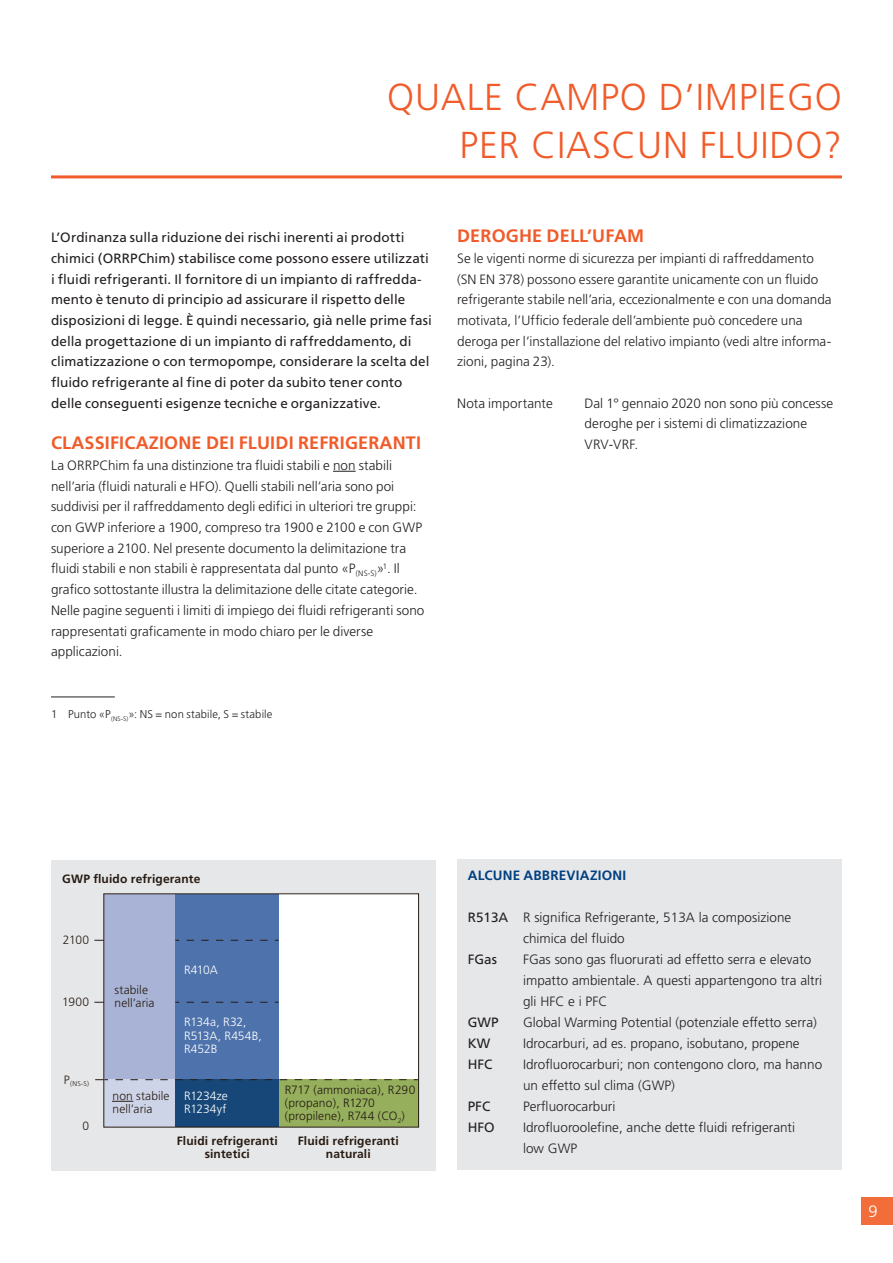
<style>
.page{position:relative;width:893px;height:1263px;background:#fff}
.page>*{position:absolute;margin:0;border:0;box-sizing:border-box;transform-origin:0 0}
.Kapiteltitel{font:300 37.5px "Frutiger LT Std";letter-spacing:.02em;color:#f15b2a}
.Kapitel_Zwischentite{font:700 18px "Frutiger LT Std";letter-spacing:.01em;color:#f15b2a}
.t1{font:300 16.5px "Frutiger LT Std";color:#fff}
.Fliesstext{font:300 13.5px/20.7px "Frutiger LT Std";letter-spacing:.005em;color:#231f20}
.Lead{font:13.5px/20.7px "Frutiger";letter-spacing:.005em;color:#231f20}
.Kasten{font:300 13.5px/21px "Frutiger LT Std";color:#231f20}
.Kastentitel{font:700 13.5px "Frutiger LT Std";letter-spacing:.015em;color:#014081}
.Kasten-2{font:13.5px "Frutiger";color:#231f20}
.t2{font:300 12px/13.4px "Frutiger";letter-spacing:.01em;color:#271b12}
.t3{font:700 12px/13.4px "Frutiger";letter-spacing:.01em;color:#271b12;text-align:center}
.t4{font:300 12px/13.4px "Frutiger";letter-spacing:-.005em;color:#fff}
.Fussnote{font:300 11.25px "Frutiger LT Std";letter-spacing:.01em;color:#231f20}
.t5{font:300 7.05px "Frutiger";color:#271b12}
.s1{font-family:"Frutiger";font-weight:400}
</style>
<div class="page">
<div style="left:861px;top:1197px;width:32px;height:28px;background:#f26d39"></div>
<hr style="left:51px;top:175px;width:791px;height:3px;background:#f15b2a">
<svg style="left:333px;top:471px;width:23px;height:1px"></svg>
<hr style="left:51px;top:696px;width:64px;height:1px;background:#231f20">
<div style="left:457px;top:859px;width:385px;height:311px;background:#e6e7e9"></div>
<div style="left:51px;top:860px;width:385px;height:310px;background:#e6e7e9"></div>
<div style="left:104px;top:894px;width:315px;height:233px;background:#fff"></div>
<div style="left:104px;top:894px;width:71px;height:187px;background:#a8b3d5"></div>
<div style="left:175px;top:894px;width:104px;height:187px;background:#4d72ac"></div>
<div style="left:104px;top:1080px;width:71px;height:47px;background:#ced4e7"></div>
<div style="left:175px;top:1080px;width:104px;height:47px;background:#174778"></div>
<div style="left:279px;top:1080px;width:140px;height:47px;background:#95af5d"></div>
<svg style="left:113px;top:1101px;width:20px;height:1px"></svg>
<svg style="left:187px;top:940px;width:92px;height:1px"></svg>
<svg style="left:187px;top:1002px;width:92px;height:1px"></svg>
<svg style="left:116px;top:1079px;width:301px;height:1px"></svg>
<p class="Kapiteltitel" style="left:387px;top:75px;width:456px">QUALE CAMPO D’IMPIEGO</p>
<p class="Kapiteltitel" style="left:460px;top:123px;width:384px">PER CIASCUN FLUIDO?</p>
<p class="Lead" style="left:51px;top:227px;width:382px">L’Ordinanza sulla riduzione dei rischi inerenti ai prodotti chimici (ORRPChim) stabilisce come possono essere utilizzati i fluidi refrigeranti. Il fornitore di un impianto di raffredda&shy;mento è tenuto di principio ad assicurare il rispetto delle disposizioni di legge. È quindi necessario, già nelle prime fasi della progettazione di un impianto di raffreddamento, di climatizzazione o con termopompe, considerare la scelta del fluido refrigerante al fine di poter da subito tener conto delle conseguenti esigenze tecniche e organizzative.</p>
<p class="Kapitel_Zwischentite" style="left:51px;top:432px;width:372px">CLASSIFICAZIONE DEI FLUIDI REFRIGERANTI</p>
<p class="Fliesstext" style="left:51px;top:455px;width:375px">La ORRPChim fa una distinzione tra fluidi stabili e non stabili nell’aria (fluidi naturali e HFO). Quelli stabili nell’aria sono poi suddivisi per il raffreddamento degli edifici in ulteriori tre gruppi: con GWP inferiore a 1900, compreso tra 1900 e 2100 e con GWP superiore a 2100. Nel presente documento la delimitazione tra fluidi stabili e non stabili è rappresentata dal punto «P<sub>(NS-S)</sub>»<sup>1</sup>. Il grafico sottostante illustra la delimitazione delle citate categorie.<br>Nelle pagine seguenti i limiti di impiego dei fluidi refrigeranti sono rappresentati graficamente in modo chiaro per le diverse applicazioni.</p>
<p class="Fussnote" style="left:51px;top:708px;width:223px">1 Punto «P<sub>(NS-S)</sub>»: NS = non stabile, S = stabile</p>
<p class="Kapitel_Zwischentite" style="left:457px;top:225px;width:189px">DEROGHE DELL’UFAM</p>
<p class="Fliesstext" style="left:457px;top:248px;width:376px">Se le vigenti norme di sicurezza per impianti di raffreddamento (SN EN 378) possono essere garantite unicamente con un fluido refrigerante stabile nell’aria, eccezionalmente e con una domanda motivata, l’Ufficio federale dell’ambiente può concedere una deroga per l’installazione del relativo impianto (vedi altre informa&shy;zioni, pagina 23).</p>
<p class="Fliesstext" style="left:457px;top:393px;width:97px">Nota importante</p>
<p class="Fliesstext" style="left:585px;top:393px;width:250px">Dal 1° gennaio 2020 non sono più concesse deroghe per i sistemi di climatizzazione<br>VRV-VRF.</p>
<p class="t3" style="left:62px;top:873px;width:140px">GWP fluido refrigerante</p>
<p class="t2" style="left:63px;top:933px;width:28px">2100</p>
<p class="t2" style="left:62px;top:995px;width:28px">1900</p>
<p class="t5" style="left:64px;top:1079px;width:27px"><sup>P</sup>(NS-S)</p>
<p class="t2" style="left:83px;top:1119px;width:8px">0</p>
<p class="t2" style="left:115px;top:983px;width:41px">stabile nell’aria</p>
<p class="t4" style="left:184px;top:963px;width:35px">R410A</p>
<p class="t4" style="left:184px;top:1016px;width:79px">R134a, R32,<br>R513A, R454B,<br>R452B</p>
<p class="t2" style="left:113px;top:1089px;width:59px">non stabile nell’aria</p>
<p class="t4" style="left:184px;top:1089px;width:45px">R1234ze<br>R1234yf</p>
<p class="t2" style="left:285px;top:1083px;width:132px">R717 (ammoniaca), R290 (propano), R1270 (propilene), R744 (CO<sub>2</sub>)</p>
<p class="t3" style="left:177px;top:1134px;width:102px">Fluidi refrigeranti sintetici</p>
<p class="t3" style="left:298px;top:1134px;width:102px">Fluidi refrigeranti naturali</p>
<p class="Kastentitel" style="left:468px;top:868px;width:160px">ALCUNE ABBREVIAZIONI</p>
<p class="Kasten" style="left:523px;top:907px;width:270px;text-indent:-55px"><span class="s1">R513A</span> R significa Refrigerante, 513A la composizione chimica del fluido</p>
<p class="Kasten-2" style="left:468px;top:951px;width:31px">FGas</p>
<p class="Kasten" style="left:523px;top:949px;width:301px">FGas sono gas fluorurati ad effetto serra e elevato impatto ambientale. A questi appartengono tra altri gli HFC e i PFC</p>
<p class="Kasten-2" style="left:468px;top:1014px;width:32px">GWP</p>
<p class="Kasten" style="left:523px;top:1012px;width:295px">Global Warming Potential (potenziale effetto serra)</p>
<p class="Kasten-2" style="left:468px;top:1035px;width:24px">KW</p>
<p class="Kasten" style="left:523px;top:1033px;width:278px">Idrocarburi, ad es. propano, isobutano, propene</p>
<p class="Kasten-2" style="left:468px;top:1056px;width:26px">HFC</p>
<p class="Kasten" style="left:523px;top:1054px;width:301px">Idrofluorocarburi; non contengono cloro, ma hanno un effetto sul clima (GWP)</p>
<p class="Kasten-2" style="left:468px;top:1098px;width:24px">PFC</p>
<p class="Kasten" style="left:523px;top:1096px;width:94px">Perfluorocarburi</p>
<p class="Kasten-2" style="left:468px;top:1119px;width:29px">HFO</p>
<p class="Kasten" style="left:523px;top:1117px;width:274px">Idrofluoroolefine, anche dette fluidi refrigeranti low GWP</p>
<p class="t1" style="left:868px;top:1202px;width:11px">9</p>
</div>
